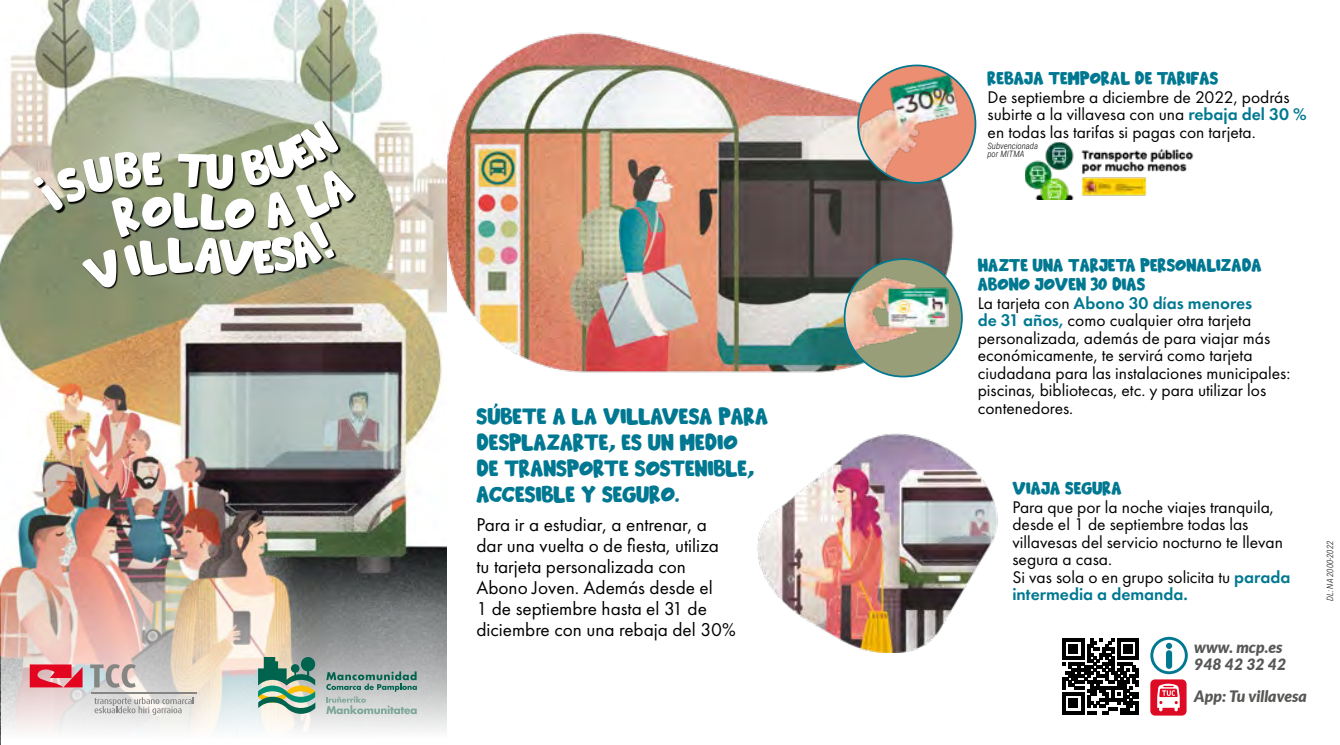
<style>
.page{position:relative;width:1340px;height:745px;background:#fff}
.page>*{position:absolute;margin:0;border:0;box-sizing:border-box;transform-origin:0 0}
.t1{font:52.15px "Beachday";color:#fff}
.t2{font:24.5px/26.2px "Beachday";color:#007891}
.t3{font:19.25px/21px "Futura PT";color:#000}
.t4{font:19.25px/19.2px "Beachday";color:#007891}
.t5{font:17.5px/17.5px "Futura PT";color:#000}
.t6{font:italic 900 15.75px/17px "Lato";color:#575756}
.t7{font:italic 300 8.75px/8.8px "Roboto Condensed";color:#000}
.s1{font-size:19.25px}
.s2{font-weight:600;color:#007891}
</style>
<div class="page">
<img style="left:446px;top:32px;width:525px;height:346px">
<svg style="left:1150px;top:636px;width:37px;height:37px"></svg>
<svg style="left:1062px;top:638px;width:76px;height:75px"></svg>
<img style="left:757px;top:433px;width:241px;height:218px">
<div style="left:844px;top:259px;width:117px;height:117px;background:#989f78;border-radius:50%"></div>
<img style="left:844px;top:276px;width:104px;height:100px">
<div style="left:843px;top:258px;width:119px;height:119px;border:2px solid #007891;border-radius:50%"></div>
<div style="left:1150px;top:679px;width:36px;height:35px;background:#dd0c24;border-radius:5px"></div>
<svg style="left:1157px;top:683px;width:22px;height:28px"></svg>
<svg style="left:493px;top:403px;width:4px;height:5px"></svg>
<img style="left:858px;top:65px;width:117px;height:118px;border-radius:59px">
<div style="left:857px;top:64px;width:119px;height:120px;border:2px solid #007891;border-radius:50%"></div>
<img style="left:1025px;top:142px;width:167px;height:57px">
<img style="left:0;top:0;width:446px;height:744px">
<img style="left:1px;top:526px;width:446px;height:218px">
<svg style="left:326px;top:671px;width:91px;height:42px;background:#a2b6b2"></svg>
<svg style="left:258px;top:656px;width:57px;height:57px;background:#76a286"></svg>
<svg style="left:30px;top:664px;width:53px;height:23px"></svg>
<svg style="left:90px;top:663px;width:46px;height:24px"></svg>
<hr style="left:91px;top:692px;width:105px;height:1px;background:#858584">
<svg style="left:94px;top:696px;width:100px;height:18px;background:#cdccca"></svg>
<svg style="left:33px;top:119px;width:322px;height:175px;background:#71765f"></svg>
<h1 class="t1" style="left:224px;top:182px;width:32px">O</h1>
<h2 class="t2" style="left:476px;top:402px;width:293px">SUBETE A LA VILLAVESA PARA<br>DESPLAZARTE, ES UN MEDIO<br>DE TRANSPORTE SOSTENIBLE,<br>ACCESIBLE Y SEGURO<span class="s1">.</span></h2>
<p class="t3" style="left:476px;top:514px;width:261px">Para ir a estudiar, a entrenar, a dar una vuelta o de fiesta, utiliza tu tarjeta personalizada con<br>Abono Joven. Además desde el<br>1 de septiembre hasta el 31 de diciembre con una rebaja del 30%</p>
<p class="t4" style="left:987px;top:69px;width:233px">REBAJA TEMPORAL DE TARIFAS</p>
<p class="t5" style="left:987px;top:88px;width:320px">De septiembre a diciembre de 2022, podrás subirte a la villavesa con una <span class="s2">rebaja del 30 % </span>en todas las tarifas si pagas con tarjeta.</p>
<p class="t7" style="left:987px;top:141px;width:52px">Subvencionada por MITMA</p>
<p class="t4" style="left:977px;top:255px;width:286px">HAZTE UNA TARJETA PERSONALIZADA<br>ABONO JOVEN 30 DIAS</p>
<p class="t5" style="left:977px;top:294px;width:314px">La tarjeta con <span class="s2">Abono 30 días menores<br>de 31 años,</span> como cualquier otra tarjeta personalizada, además de para viajar más económicamente, te servirá como tarjeta ciudadana para las instalaciones municipales: piscinas, bibliotecas, etc. y para utilizar los contenedores.</p>
<p class="t4" style="left:1012px;top:478px;width:111px">VIAJA SEGURA</p>
<p class="t5" style="left:1012px;top:498px;width:279px">Para que por la noche viajes tranquila, desde el 1 de septiembre todas las villavesas del servicio nocturno te llevan segura a casa.<br>Si vas sola o en grupo solicita tu <span class="s2">parada intermedia a demanda.</span></p>
<p class="t6" style="left:1194px;top:637px;width:93px">www. mcp.es<br>948 42 32 42</p>
<p class="t6" style="left:1194px;top:687px;width:114px">App: Tu villavesa</p>
<p class="t7" style="left:1325px;top:600px;width:62px;rotate:-90deg">DL: NA 2000-2022</p>
</div>
